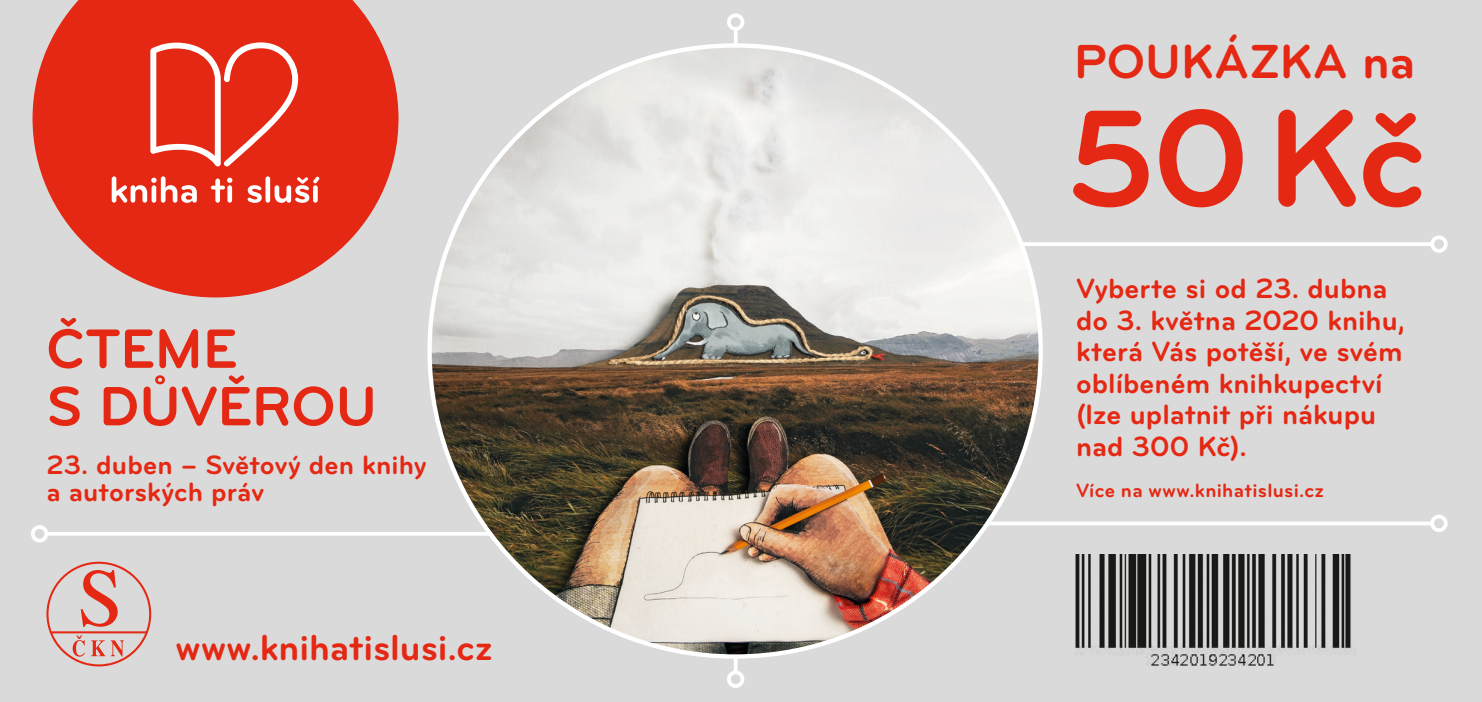
<style>
.page{position:relative;width:1482px;height:702px;background:#fff}
.page>*{position:absolute;margin:0;border:0;box-sizing:border-box;transform-origin:0 0}
.t1{font:700 142.5px "Bryant Pro";color:#e52813}
.t2{font:700 57.5px/57.5px "Bryant Pro";letter-spacing:-.005em;color:#e52813}
.t3{font:700 49.75px "Bryant Pro";color:#e52813}
.t4{font:700 37.5px "Bryant Pro";letter-spacing:-.005em;color:#e52813}
.t5{font:700 29px/31.5px "Bryant Pro";color:#e52813}
.t6{font:700 27.5px/27.5px "Bryant Pro";color:#e52813}
.t7{font:700 20px "Bryant Pro";letter-spacing:.015em;color:#e52813}
</style>
<div class="page">
<div style="left:0;top:0;width:1481px;height:702px;background:#dadada"></div>
<svg style="left:33px;top:0;width:365px;height:297px;fill:#e52813"></svg>
<svg style="left:150px;top:42px;width:148px;height:124px;background:#e94d3c"></svg>
<svg style="left:112px;top:176px;width:85px;height:27px;background:#ee7a6d"></svg>
<svg style="left:274px;top:177px;width:45px;height:26px"></svg>
<div style="left:265px;top:176px;width:5px;height:27px;background:#fff;border-radius:2px"></div>
<svg style="left:247px;top:185px;width:15px;height:18px"></svg>
<svg style="left:211px;top:178px;width:21px;height:25px"></svg>
<img style="left:1075px;top:555px;width:279px;height:111px">
<svg style="left:46px;top:561px;width:105px;height:105px"></svg>
<hr style="left:48px;top:532px;width:457px;height:3px;background:#fff">
<hr style="left:1022px;top:242px;width:408px;height:4px;background:#fff">
<svg style="left:734px;top:31px;width:3px;height:12px"></svg>
<svg style="left:733px;top:658px;width:4px;height:12px"></svg>
<svg style="left:988px;top:521px;width:442px;height:4px;fill:#fff"></svg>
<div style="left:1430px;top:235px;width:17px;height:18px;border:4px solid #fff;border-radius:50%"></div>
<div style="left:727px;top:13px;width:17px;height:18px;border:4px solid #fff;border-radius:50%"></div>
<div style="left:727px;top:670px;width:17px;height:18px;border:4px solid #fff;border-radius:50%"></div>
<div style="left:1430px;top:514px;width:17px;height:18px;border:4px solid #fff;border-radius:50%"></div>
<div style="left:31px;top:525px;width:17px;height:17px;border:4px solid #fff;border-radius:50%"></div>
<img style="left:429px;top:45px;width:611px;height:611px;border-radius:305px">
<p class="t2" style="left:46px;top:321px;width:332px">ČTEME<br>S DŮVĚROU</p>
<p class="t6" style="left:46px;top:451px;width:382px">23. duben – Světový den knihy a autorských práv</p>
<p class="t4" style="left:175px;top:628px;width:319px">www.knihatislusi.cz</p>
<p class="t3" style="left:1074px;top:35px;width:342px">POUKÁZKA na</p>
<p class="t1" style="left:1066px;top:83px;width:361px">50Kč</p>
<p class="t5" style="left:1075px;top:273px;width:330px">Vyberte si od 23. dubna do 3. května 2020 knihu, která Vás potěší, ve svém oblíbeném knihkupectví (lze uplatnit při nákupu nad 300 Kč).</p>
<p class="t7" style="left:1075px;top:479px;width:249px">Více na www.knihatislusi.cz</p>
</div>
